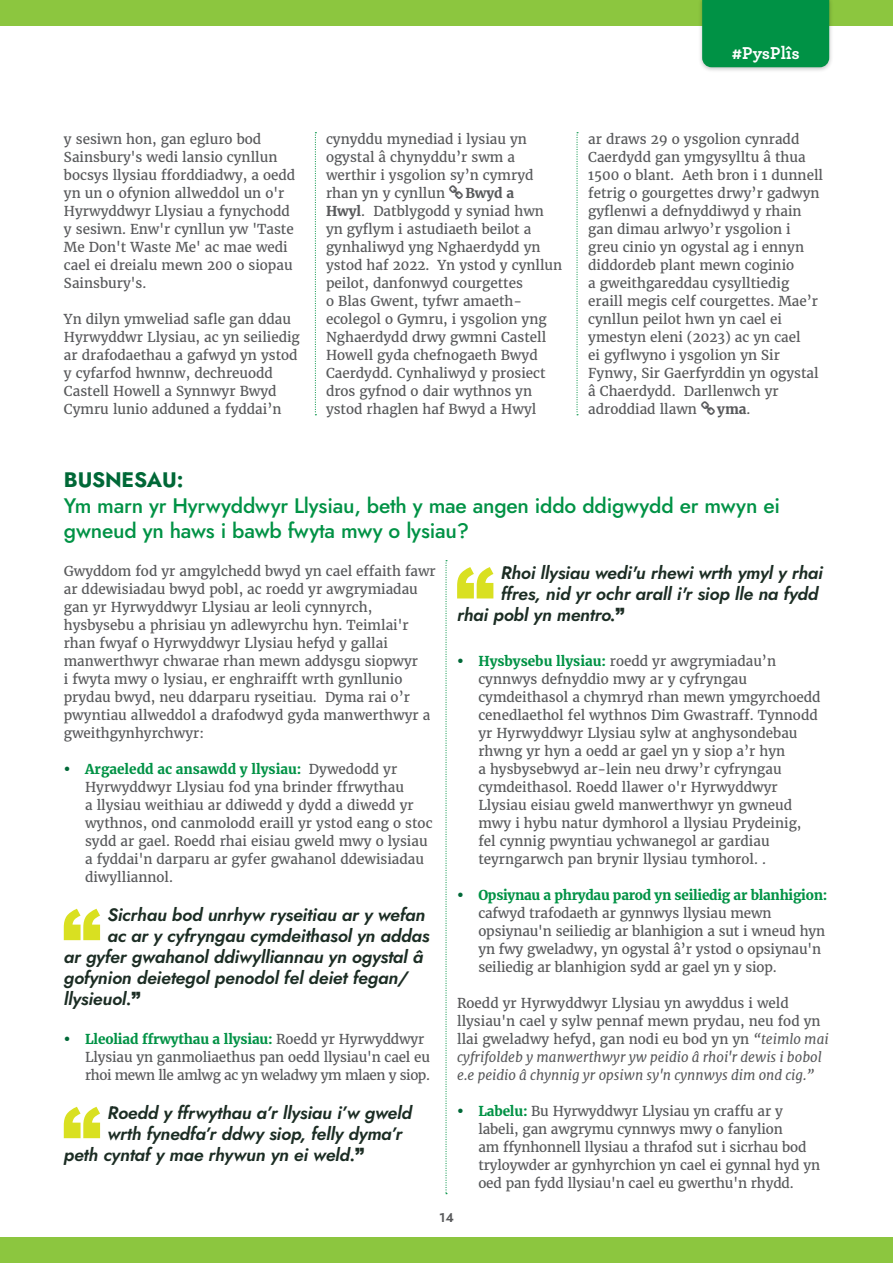
<style>
.page{position:relative;width:893px;height:1263px;background:#fff}
.page>*{position:absolute;margin:0;border:0;box-sizing:border-box;transform-origin:0 0}
.t1{font:900 78.9px "Arial";color:#d9e021}
.t2{font:500 21px/25.5px "Jost";letter-spacing:-.01em;color:#009245}
.t3{font:700 21px "Jost";letter-spacing:-.01em;color:#006837}
.t4{font:italic 600 18px "Jost";letter-spacing:-.01em;color:#1c2d24}
.t5{font:700 18px "Archer Pro";color:#fff}
.t6{font:13.5px/18px "Merriweather";color:#58595b}
.t7{font:700 13.5px "Merriweather";color:#58595b}
.t8{font:600 12.75px "Jost";color:#58595b}
.s1{font-weight:700}
.s2{font-weight:400}
.s3{font-family:"Arvo";font-weight:700;color:#006837}
.s4{font-weight:700;color:#009245}
.s5{font-family:"Arial";font-weight:900;font-style:normal}
.s6{font-style:italic}
</style>
<div class="page">
<div style="left:0;top:0;width:893px;height:26px;background:#8cc63f"></div>
<div style="left:0;top:1237px;width:893px;height:26px;background:#8cc63f"></div>
<div style="left:698px;top:0;width:136px;height:73px;background:#000;opacity:.24"></div>
<div style="left:702px;top:0;width:127px;height:67px;background:#009245"></div>
<svg style="left:315px;top:132px;width:1px;height:283px"></svg>
<svg style="left:576px;top:132px;width:2px;height:283px"></svg>
<svg style="left:445px;top:560px;width:2px;height:634px"></svg>
<h3 class="t5" style="left:732px;top:38px;width:69px">#PysPlîs</h3>
<p class="t6" style="left:64px;top:130px;width:233px">y sesiwn hon, gan egluro bod<br>Sainsbury's wedi lansio cynllun bocsys llysiau fforddiadwy, a oedd yn un o ofynion allweddol un o'r<br>Hyrwyddwyr Llysiau a fynychodd y sesiwn. Enw'r cynllun yw 'Taste<br>Me Don't Waste Me' ac mae wedi cael ei dreialu mewn 200 o siopau<br>Sainsbury's.</p>
<p class="t6" style="left:64px;top:310px;width:237px">Yn dilyn ymweliad safle gan ddau<br>Hyrwyddwr Llysiau, ac yn seiliedig ar drafodaethau a gafwyd yn ystod y cyfarfod hwnnw, dechreuodd<br>Castell Howell a Synnwyr Bwyd<br>Cymru lunio adduned a fyddai’n</p>
<p class="t6" style="left:326px;top:130px;width:209px">cynyddu mynediad i lysiau yn ogystal â chynyddu’r swm a werthir i ysgolion sy’n cymryd rhan yn y cynllun</p>
<p class="t6" style="left:326px;top:184px;width:238px;text-indent:139px"><span class="s1">Bwyd a<br>Hwyl</span>. Datblygodd y syniad hwn yn gyflym i astudiaeth beilot a gynhaliwyd yng Nghaerdydd yn ystod haf 2022. Yn ystod y cynllun peilot, danfonwyd courgettes<br>o Blas Gwent, tyfwr amaeth&shy;ecolegol o Gymru, i ysgolion yng<br>Nghaerdydd drwy gwmni Castell<br>Howell gyda chefnogaeth Bwyd<br>Caerdydd. Cynhaliwyd y prosiect dros gyfnod o dair wythnos yn ystod rhaglen haf Bwyd a Hwyl</p>
<p class="t6" style="left:588px;top:130px;width:236px">ar draws 29 o ysgolion cynradd<br>Caerdydd gan ymgysylltu â thua<br>1500 o blant. Aeth bron i 1 dunnell fetrig o gourgettes drwy’r gadwyn gyflenwi a defnyddiwyd y rhain gan dimau arlwyo’r ysgolion i greu cinio yn ogystal ag i ennyn diddordeb plant mewn coginio<br>a gweithgareddau cysylltiedig eraill megis celf courgettes. Mae’r cynllun peilot hwn yn cael ei ymestyn eleni (2023) ac yn cael<br>ei gyflwyno i ysgolion yn Sir<br>Fynwy, Sir Gaerfyrddin yn ogystal â Chaerdydd. Darllenwch yr adroddiad llawn</p>
<p class="t7" style="left:717px;top:400px;width:35px">yma<span class="s2">.</span></p>
<h2 class="t3" style="left:64px;top:466px;width:121px">BUSNESAU:</h2>
<h2 class="t2" style="left:64px;top:493px;width:717px">Ym marn yr Hyrwyddwyr Llysiau, beth y mae angen iddo ddigwydd er mwyn ei gwneud yn haws i bawb fwyta mwy o lysiau?</h2>
<p class="t6" style="left:64px;top:562px;width:374px">Gwyddom fod yr amgylchedd bwyd yn cael effaith fawr ar ddewisiadau bwyd pobl, ac roedd yr awgrymiadau gan yr Hyrwyddwyr Llysiau ar leoli cynnyrch, hysbysebu a phrisiau yn adlewyrchu hyn. Teimlai'r rhan fwyaf o Hyrwyddwyr Llysiau hefyd y gallai manwerthwyr chwarae rhan mewn addysgu siopwyr<br>i fwyta mwy o lysiau, er enghraifft wrth gynllunio prydau bwyd, neu ddarparu ryseitiau. Dyma rai o’r pwyntiau allweddol a drafodwyd gyda manwerthwyr a gweithgynhyrchwyr:</p>
<p class="t6" style="left:85px;top:760px;width:349px;text-indent:-21px"><span class="s3">•</span> <span class="s4">Argaeledd ac ansawdd y llysiau:</span> Dywedodd yr Hyrwyddwyr Llysiau fod yna brinder ffrwythau<br>a llysiau weithiau ar ddiwedd y dydd a diwedd yr wythnos, ond canmolodd eraill yr ystod eang o stoc sydd ar gael. Roedd rhai eisiau gweld mwy o lysiau a fyddai'n darparu ar gyfer gwahanol ddewisiadau diwylliannol.</p>
<h1 class="t1" style="left:62px;top:881px;width:41px">“</h1>
<h3 class="t4" style="left:107px;top:902px;width:319px">Sicrhau bod unrhyw ryseitiau ar y wefan</h3>
<h1 class="t1" style="left:455px;top:539px;width:41px">“</h1>
<h3 class="t4" style="left:501px;top:561px;width:324px">Rhoi llysiau wedi'u rhewi wrth ymyl y rhai</h3>
<h3 class="t4" style="left:501px;top:582px;width:319px">ffres, nid yr ochr arall i'r siop lle na fydd</h3>
<h3 class="t4" style="left:457px;top:603px;width:169px">rhai pobl yn mentro.<span class="s5">”</span></h3>
<p class="t6" style="left:478px;top:652px;width:344px;text-indent:-21px"><span class="s3">•</span> <span class="s4">Hysbysebu llysiau:</span> roedd yr awgrymiadau’n cynnwys defnyddio mwy ar y cyfryngau cymdeithasol a chymryd rhan mewn ymgyrchoedd cenedlaethol fel wythnos Dim Gwastraff. Tynnodd yr Hyrwyddwyr Llysiau sylw at anghysondebau rhwng yr hyn a oedd ar gael yn y siop a’r hyn<br>a hysbysebwyd ar-lein neu drwy’r cyfryngau cymdeithasol. Roedd llawer o'r Hyrwyddwyr Llysiau eisiau gweld manwerthwyr yn gwneud mwy i hybu natur dymhorol a llysiau Prydeinig, fel cynnig pwyntiau ychwanegol ar gardiau teyrngarwch pan brynir llysiau tymhorol. .</p>
<p class="t6" style="left:478px;top:886px;width:350px;text-indent:-21px"><span class="s3">•</span> <span class="s4">Opsiynau a phrydau parod yn seiliedig ar blanhigion: </span>cafwyd trafodaeth ar gynnwys llysiau mewn opsiynau'n seiliedig ar blanhigion a sut i wneud hyn yn fwy gweladwy, yn ogystal â’r ystod o opsiynau'n seiliedig ar blanhigion sydd ar gael yn y siop.</p>
<p class="t6" style="left:457px;top:994px;width:373px">Roedd yr Hyrwyddwyr Llysiau yn awyddus i weld llysiau'n cael y sylw pennaf mewn prydau, neu fod yn llai gweladwy hefyd, gan nodi eu bod yn yn <span class="s6">“teimlo mai cyfrifoldeb y manwerthwyr yw peidio â rhoi'r dewis i bobol e.e peidio â chynnig yr opsiwn sy'n cynnwys dim ond cig.”</span></p>
<p class="t6" style="left:478px;top:1102px;width:343px;text-indent:-21px"><span class="s3">•</span> <span class="s4">Labelu:</span> Bu Hyrwyddwyr Llysiau yn craffu ar y labeli, gan awgrymu cynnwys mwy o fanylion<br>am ffynhonnell llysiau a thrafod sut i sicrhau bod tryloywder ar gynhyrchion yn cael ei gynnal hyd yn oed pan fydd llysiau'n cael eu gwerthu'n rhydd.</p>
<h3 class="t4" style="left:107px;top:923px;width:323px">ac ar y cyfryngau cymdeithasol yn addas</h3>
<h3 class="t4" style="left:64px;top:944px;width:361px">ar gyfer gwahanol ddiwylliannau yn ogystal â</h3>
<h3 class="t4" style="left:64px;top:965px;width:346px">gofynion deietegol penodol fel deiet fegan/</h3>
<h3 class="t4" style="left:64px;top:986px;width:78px">llysieuol.<span class="s5">”</span></h3>
<p class="t6" style="left:85px;top:1030px;width:347px;text-indent:-21px"><span class="s3">•</span> <span class="s4">Lleoliad ffrwythau a llysiau:</span> Roedd yr Hyrwyddwyr<br>Llysiau yn ganmoliaethus pan oedd llysiau'n cael eu rhoi mewn lle amlwg ac yn weladwy ym mlaen y siop.</p>
<h1 class="t1" style="left:62px;top:1079px;width:41px">“</h1>
<h3 class="t4" style="left:107px;top:1100px;width:306px">Roedd y ffrwythau a’r llysiau i’w gweld</h3>
<h3 class="t4" style="left:107px;top:1121px;width:296px">wrth fynedfa’r ddwy siop, felly dyma’r</h3>
<h3 class="t4" style="left:64px;top:1142px;width:302px">peth cyntaf y mae rhywun yn ei weld.<span class="s5">”</span></h3>
<p class="t8" style="left:439px;top:1209px;width:16px">14</p>
</div>
